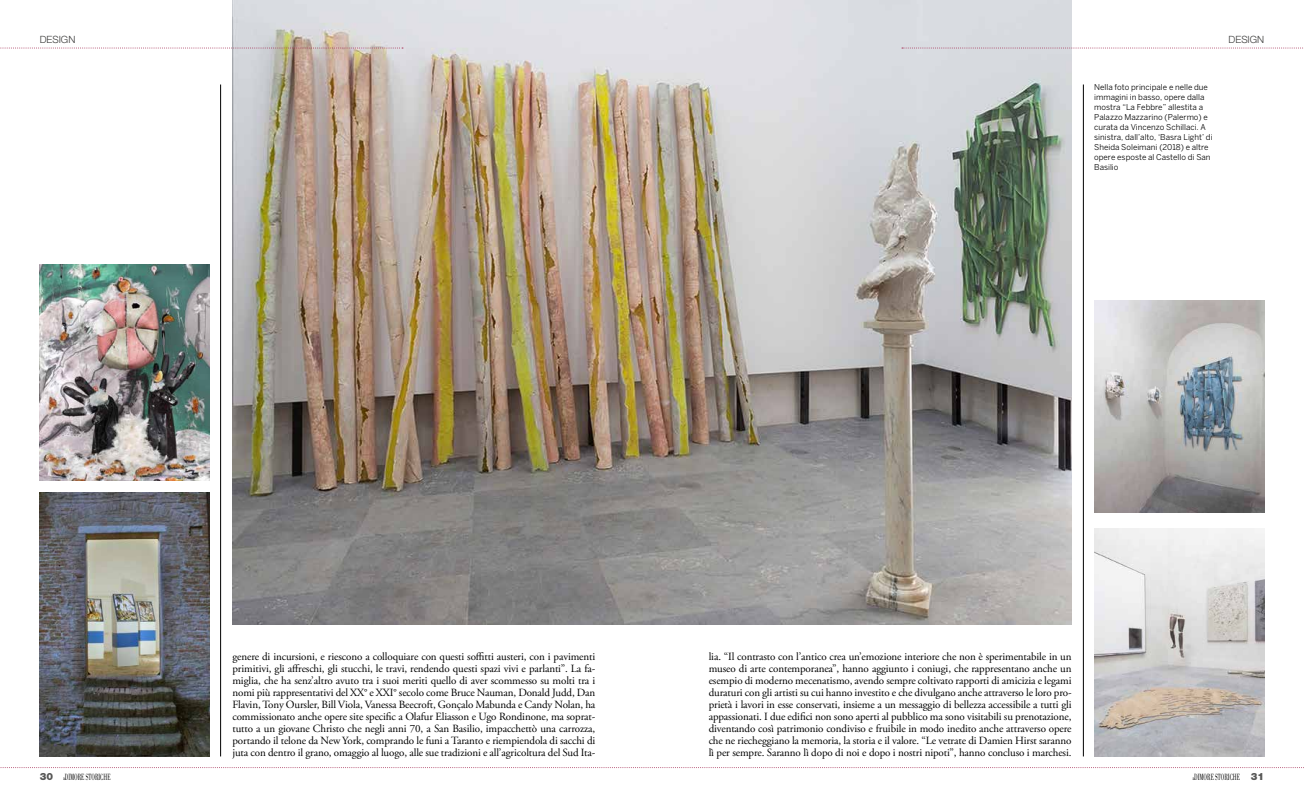
<style>
.page{position:relative;width:1304px;height:808px;background:#fff}
.page>*{position:absolute;margin:0;border:0;box-sizing:border-box;transform-origin:0 0}
.t1{font:11px/12px "Adobe Garamond Pro";letter-spacing:-.01em;color:#000;text-align:justify}
.t2{font:300 10px "Helvetica Neue LT Std";color:#3c3c3b}
.t3{font:900 10px "Helvetica Neue LT Std";color:#575756}
.t4{font:9.3px "Bodoni Std";color:#000;scale:.57 1}
.t5{font:8px/10px "Benton Sans";color:#000}
.s1{font-style:italic;font-size:4.4px}
.s2{font-family:"Helvetica Neue LT Std";font-weight:900;font-size:10px;color:#575756}
</style>
<div class="page">
<svg style="left:0;top:767px;width:1304px;height:1px"></svg>
<hr style="left:220px;top:84px;width:1px;height:672px;background:#000">
<hr style="left:1083px;top:84px;width:1px;height:672px;background:#000">
<img style="left:232px;top:0;width:839px;height:624px">
<img style="left:40px;top:492px;width:170px;height:264px">
<img style="left:1094px;top:300px;width:170px;height:212px">
<svg style="left:902px;top:48px;width:401px;height:1px"></svg>
<img style="left:1094px;top:528px;width:170px;height:228px">
<svg style="left:0;top:48px;width:403px;height:1px"></svg>
<img style="left:40px;top:264px;width:170px;height:216px">
<p class="t2" style="left:40px;top:33px;width:37px">DESIGN</p>
<p class="t5" style="left:1094px;top:82px;width:120px">Nella foto principale e nelle due immagini in basso, opere dalla mostra “La Febbre” allestita a<br>Palazzo Mazzarino (Palermo) e curata da Vincenzo Schillaci. A sinistra, dall’alto, ‘Basra Light’ di<br>Sheida Soleimani (2018) e altre opere esposte al Castello di San<br>Basilio</p>
<p class="t2" style="left:1228px;top:33px;width:37px">DESIGN</p>
<p class="t1" style="left:232px;top:651px;width:364px">genere di incursioni, e riescono a colloquiare con questi soffitti austeri, con i pavimenti primitivi, gli affreschi, gli stucchi, le travi, rendendo questi spazi vivi e parlanti”. La fa&shy;miglia, che ha senz’altro avuto tra i suoi meriti quello di aver scommesso su molti tra i nomi più rappresentativi del XX° e XXI° secolo come Bruce Nauman, Donald Judd, Dan Flavin, Tony Oursler, Bill Viola, Vanessa Beecroft, Gonçalo Mabunda e Candy Nolan, ha commissionato anche opere site specific a Olafur Eliasson e Ugo Rondinone, ma soprat&shy;tutto a un giovane Christo che negli anni 70, a San Basilio, impacchettò una carrozza, portando il telone da New York, comprando le funi a Taranto e riempiendola di sacchi di juta con dentro il grano, omaggio al luogo, alle sue tradizioni e all’agricoltura del Sud Ita-</p>
<p class="t1" style="left:709px;top:651px;width:364px">lia. “Il contrasto con l’antico crea un’emozione interiore che non è sperimentabile in un museo di arte contemporanea”, hanno aggiunto i coniugi, che rappresentano anche un esempio di moderno mecenatismo, avendo sempre coltivato rapporti di amicizia e legami duraturi con gli artisti su cui hanno investito e che divulgano anche attraverso le loro pro&shy;prietà i lavori in esse conservati, insieme a un messaggio di bellezza accessibile a tutti gli appassionati. I due edifici non sono aperti al pubblico ma sono visitabili su prenotazione, diventando così patrimonio condiviso e fruibile in modo inedito anche attraverso opere che ne riecheggiano la memoria, la storia e il valore. “Le vetrate di Damien Hirst saranno lì per sempre. Saranno lì dopo di noi e dopo i nostri nipoti”, hanno concluso i marchesi.</p>
<p class="t3" style="left:40px;top:771px;width:15px">30</p>
<p class="t4" style="left:63px;top:772px;width:84px"><span class="s1">le</span> DIMORE STORICHE</p>
<p class="t4" style="left:1193px;top:772px;width:127px"><span class="s1">le</span> DIMORE STORICHE <span class="s2">31</span></p>
</div>
